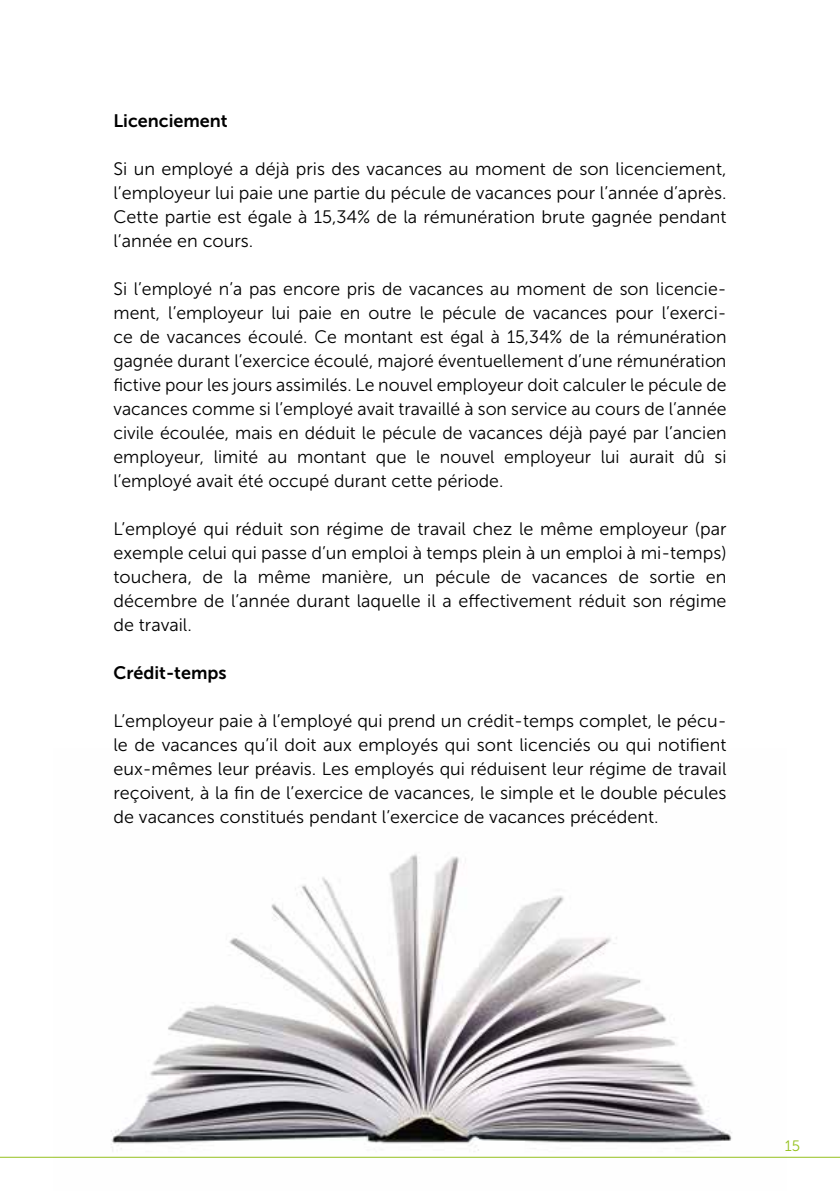
<style>
.page{position:relative;width:840px;height:1191px;background:#fff}
.page>*{position:absolute;margin:0;border:0;box-sizing:border-box;transform-origin:0 0}
.t1{font:18px/24px "Museo Sans 300";color:#000;text-align:justify}
.t2{font:18px "Museo Sans 700";color:#000}
.t3{font:15px "Museo Sans 300";color:#95c11f}
</style>
<div class="page">
<hr style="left:0;top:1156px;width:839px;height:1px;background:#95c11f">
<img style="left:53px;top:854px;width:733px;height:304px">
<p class="t2" style="left:113px;top:111px;width:116px">Licenciement</p>
<p class="t1" style="left:113px;top:157px;width:614px">Si un employé a déjà pris des vacances au moment de son licenciement, l’employeur lui paie une partie du pécule de vacances pour l’année d’après.<br>Cette partie est égale à 15,34% de la rémunération brute gagnée pendant l’année en cours.</p>
<p class="t1" style="left:113px;top:277px;width:614px">Si l’employé n’a pas encore pris de vacances au moment de son licencie&shy;ment, l’employeur lui paie en outre le pécule de vacances pour l’exerci&shy;ce de vacances écoulé. Ce montant est égal à 15,34% de la rémunération gagnée durant l’exercice écoulé, majoré éventuellement d’une rémunération fictive pour les jours assimilés. Le nouvel employeur doit calculer le pécule de vacances comme si l’employé avait travaillé à son service au cours de l’année civile écoulée, mais en déduit le pécule de vacances déjà payé par l’ancien employeur, limité au montant que le nouvel employeur lui aurait dû si l’employé avait été occupé durant cette période.</p>
<p class="t1" style="left:113px;top:517px;width:614px">L’employé qui réduit son régime de travail chez le même employeur (par exemple celui qui passe d’un emploi à temps plein à un emploi à mi-temps) touchera, de la même manière, un pécule de vacances de sortie en décembre de l’année durant laquelle il a effectivement réduit son régime de travail.</p>
<p class="t2" style="left:113px;top:663px;width:115px">Crédit-temps</p>
<p class="t1" style="left:113px;top:709px;width:614px">L’employeur paie à l’employé qui prend un crédit-temps complet, le pécu&shy;le de vacances qu’il doit aux employés qui sont licenciés ou qui notifient eux-mêmes leur préavis. Les employés qui réduisent leur régime de travail reçoivent, à la fin de l’exercice de vacances, le simple et le double pécules de vacances constitués pendant l’exercice de vacances précédent.</p>
<p class="t3" style="left:784px;top:1138px;width:17px">15</p>
</div>
